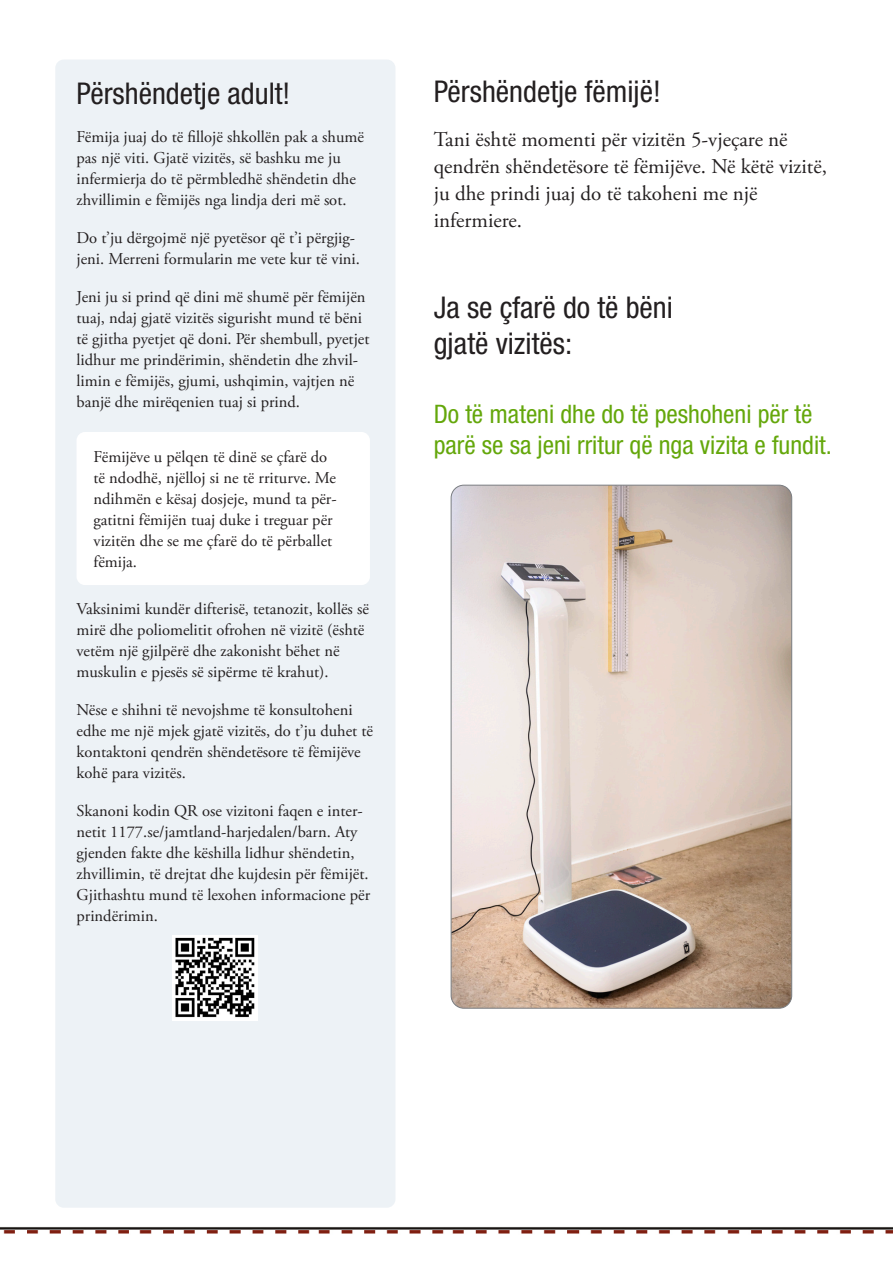
<style>
.page{position:relative;width:893px;height:1263px;background:#fff}
.page>*{position:absolute;margin:0;border:0;box-sizing:border-box;transform-origin:0 0}
.Rubrik_2_GRÖN{font:condensed 30px "Helvetica Neue LT Std";color:#231f20}
.Rubrik_1{font:condensed 30px "Helvetica Neue LT Std";color:#231f20}
.Rubrik_2_GRÖN-2{font:condensed 25.5px/30.8px "Helvetica Neue LT Std";color:#64a70b}
.Rubrik_2_GRÖN-3{font:21px/27px "Adobe Garamond Pro";color:#231f20}
.Brödtext_Hej_vuxen{font:16.5px/21px "Adobe Garamond Pro";color:#231f20}
</style>
<div class="page">
<img style="left:128px;top:1202px;width:449px;height:32px">
<img style="left:716px;top:1227px;width:177px;height:7px">
<img style="left:577px;top:1227px;width:139px;height:7px">
<img style="left:0;top:1227px;width:128px;height:7px">
<div style="left:55px;top:60px;width:340px;height:1148px;background:#edf2f6;border-radius:9px"></div>
<div style="left:77px;top:432px;width:293px;height:153px;background:#fff;border-radius:9px"></div>
<img style="left:173px;top:935px;width:85px;height:85px">
<img style="left:451px;top:485px;width:341px;height:523px">
<p class="Rubrik_1" style="left:77px;top:76px;width:215px">Përshëndetje adult!</p>
<p class="Brödtext_Hej_vuxen" style="left:77px;top:127px;width:289px">Fëmija juaj do të fillojë shkollën pak a shumë pas një viti. Gjatë vizitës, së bashku me ju infermierja do të përmbledhë shëndetin dhe zhvillimin e fëmijës nga lindja deri më sot.</p>
<p class="Brödtext_Hej_vuxen" style="left:77px;top:228px;width:285px">Do t’ju dërgojmë një pyetësor që t’i përgjig&shy;jeni. Merreni formularin me vete kur të vini.</p>
<p class="Brödtext_Hej_vuxen" style="left:77px;top:287px;width:294px">Jeni ju si prind që dini më shumë për fëmijën tuaj, ndaj gjatë vizitës sigurisht mund të bëni të gjitha pyetjet që doni. Për shembull, pyetjet lidhur me prindërimin, shëndetin dhe zhvil&shy;limin e fëmijës, gjumi, ushqimin, vajtjen në banjë dhe mirëqenien tuaj si prind.</p>
<p class="Brödtext_Hej_vuxen" style="left:94px;top:447px;width:245px">Fëmijëve u pëlqen të dinë se çfarë do të ndodhë, njëlloj si ne të rriturve. Me ndihmën e kësaj dosjeje, mund ta për&shy;gatitni fëmijën tuaj duke i treguar për vizitën dhe se me çfarë do të përballet fëmija.</p>
<p class="Brödtext_Hej_vuxen" style="left:77px;top:598px;width:294px">Vaksinimi kundër difterisë, tetanozit, kollës së mirë dhe poliomelitit ofrohen në vizitë (është vetëm një gjilpërë dhe zakonisht bëhet në muskulin e pjesës së sipërme të krahut).</p>
<p class="Brödtext_Hej_vuxen" style="left:77px;top:699px;width:298px">Nëse e shihni të nevojshme të konsultoheni edhe me një mjek gjatë vizitës, do t’ju duhet të kontaktoni qendrën shëndetësore të fëmijëve kohë para vizitës.</p>
<p class="Brödtext_Hej_vuxen" style="left:77px;top:800px;width:295px">Skanoni kodin QR ose vizitoni faqen e inter&shy;netit 1177.se/jamtland-harjedalen/barn. Aty gjenden fakte dhe këshilla lidhur shëndetin, zhvillimin, të drejtat dhe kujdesin për fëmijët.<br>Gjithashtu mund të lexohen informacione për prindërimin.</p>
<p class="Rubrik_2_GRÖN" style="left:434px;top:74px;width:229px">Përshëndetje fëmijë!</p>
<p class="Rubrik_2_GRÖN-3" style="left:434px;top:127px;width:395px">Tani është momenti për vizitën 5-vjeçare në qendrën shëndetësore të fëmijëve. Në këtë vizitë, ju dhe prindi juaj do të takoheni me një</p>
<p class="Rubrik_2_GRÖN-3" style="left:434px;top:208px;width:90px">infermiere.</p>
<p class="Rubrik_2_GRÖN" style="left:434px;top:290px;width:241px">Ja se çfarë do të bëni</p>
<p class="Rubrik_2_GRÖN" style="left:434px;top:326px;width:140px">gjatë vizitës:</p>
<p class="Rubrik_2_GRÖN-2" style="left:434px;top:399px;width:400px">Do të mateni dhe do të peshoheni për të parë se sa jeni rritur që nga vizita e fundit.</p>
</div>
